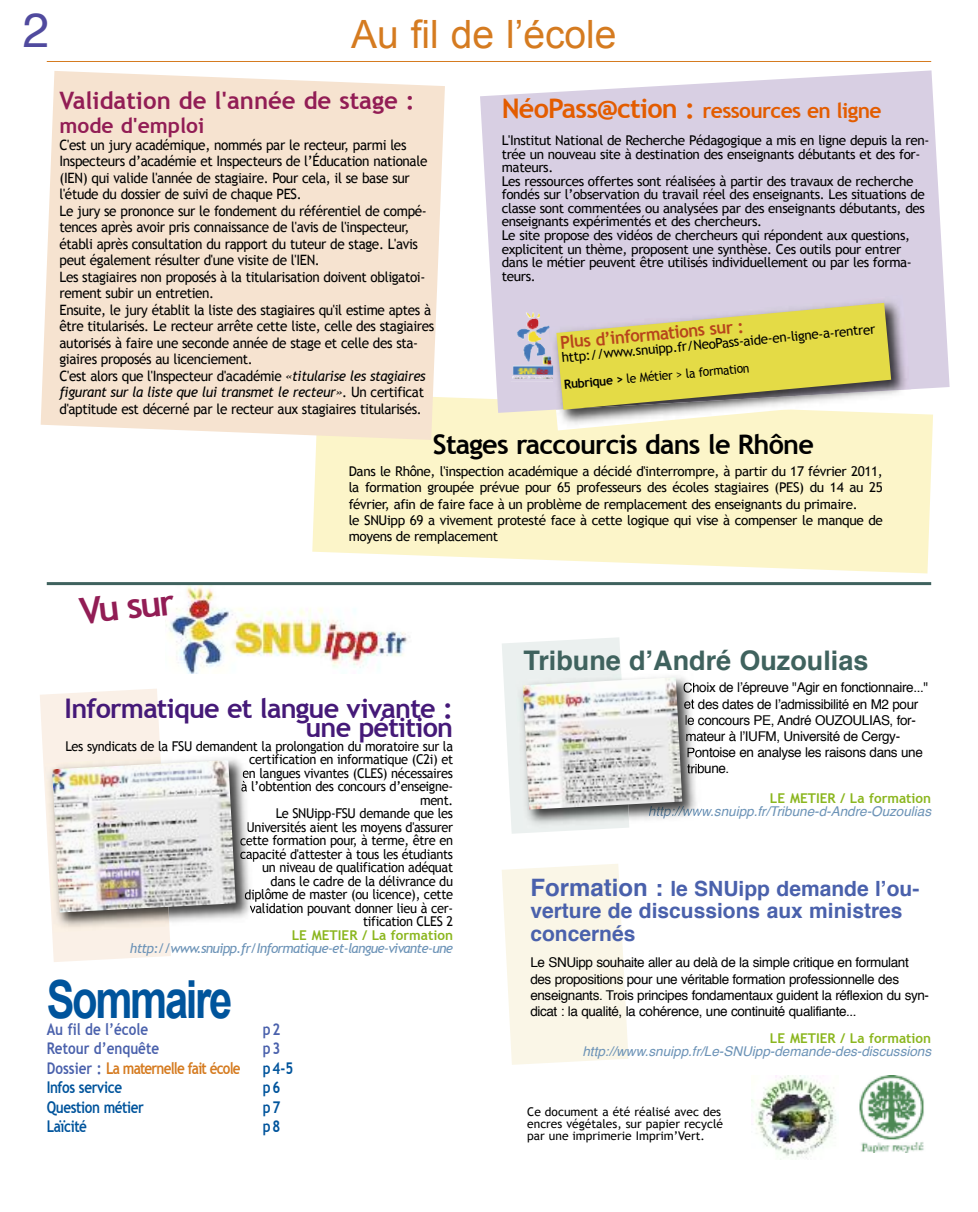
<style>
.page{position:relative;width:978px;height:1212px;background:#fff}
.page>*{position:absolute;margin:0;border:0;box-sizing:border-box;transform-origin:0 0}
.t1{font:700 52.5px "Arial";letter-spacing:-.055em;color:#00549c;scale:.8 1}
.t2{font:48px "Helvetica";color:#504a9e}
.t3{font:39px "Arial";color:#d57b20}
.t4{font:700 36px "Trebuchet MS";color:#921d55}
.t5{font:700 27px/19.5px "Trebuchet MS";letter-spacing:-.03em;color:#451978;text-align:right}
.t6{font:700 27px "Trebuchet MS";letter-spacing:-.03em;color:#000}
.t7{font:700 27px "Helvetica";color:#3f625e}
.t8{font:700 24px "Trebuchet MS";color:#921d55}
.t9{font:700 21px/22.5px "Helvetica";color:#4a61ac}
.t10{font:700 21px "Trebuchet MS";letter-spacing:-.03em;color:#e35c00}
.t11{font:700 21px "Trebuchet MS";color:#921d55}
.t12{font:700 17.85px "Trebuchet MS";color:#b7451c;scale:.95 1}
.t13{font:700 16.2px "Trebuchet MS";letter-spacing:-.03em;color:#00549c;scale:.84 1}
.t14{font:700 16.2px "Trebuchet MS";color:#4a61ac;scale:.84 1}
.t15{font:700 16.2px "Trebuchet MS";letter-spacing:-.06em;color:#d57b20;scale:.84 1}
.t16{font:14.25px/16.5px "Trebuchet MS";letter-spacing:-.025em;color:#000;scale:.95 1}
.t17{font:13.5px/13.5px "Trebuchet MS";letter-spacing:-.025em;color:#000}
.t18{font:13.5px/13.5px "Trebuchet MS";letter-spacing:-.025em;color:#000;text-align:right;scale:.95 1}
.t19{font:13.5px/16.2px "Helvetica";letter-spacing:-.03em;color:#000}
.t20{font:italic 13.5px "Helvetica";color:#6c93b7}
.t21{font:700 13.5px "Trebuchet MS";color:#8bb61e}
.t22{font:italic 13.5px "Trebuchet MS";letter-spacing:-.05em;color:#6c93b7}
.t23{font:12.75px "Trebuchet MS";color:#000;scale:.95 1}
.t24{font:12px/12px "Trebuchet MS";color:#000}
.s1{font-style:italic}
.s2{font-size:27px}
.s3{font-weight:700}
.s4{color:#4a61ac}
.s5{font-size:24px}
</style>
<div class="page">
<svg style="left:502px;top:637px;width:119px;height:197px"></svg>
<svg style="left:312px;top:397px;width:621px;height:176px;background:#fcf5cd"></svg>
<svg style="left:480px;top:70px;width:470px;height:343px;background:#dbd4e5"></svg>
<hr style="left:47px;top:61px;width:884px;height:1px;background:#d57b20">
<img style="left:751px;top:1076px;width:86px;height:82px">
<img style="left:859px;top:1075px;width:65px;height:77px">
<svg style="left:41px;top:71px;width:404px;height:369px;background:#f6e4d3"></svg>
<svg style="left:502px;top:864px;width:126px;height:201px;background:#faf6e9"></svg>
<svg style="left:40px;top:689px;width:131px;height:273px"></svg>
<img style="left:165px;top:585px;width:246px;height:89px">
<img style="left:161px;top:753px;width:89px;height:173px">
<img style="left:45px;top:757px;width:124px;height:175px">
<svg style="left:241px;top:768px;width:8px;height:23px"></svg>
<svg style="left:240px;top:821px;width:12px;height:40px"></svg>
<svg style="left:245px;top:889px;width:11px;height:26px"></svg>
<img style="left:52px;top:760px;width:184px;height:152px">
<img style="left:629px;top:676px;width:72px;height:144px">
<img style="left:515px;top:674px;width:114px;height:155px">
<svg style="left:683px;top:682px;width:13px;height:11px"></svg>
<svg style="left:684px;top:699px;width:13px;height:10px"></svg>
<svg style="left:685px;top:715px;width:12px;height:10px"></svg>
<svg style="left:686px;top:732px;width:13px;height:9px"></svg>
<svg style="left:687px;top:747px;width:13px;height:10px"></svg>
<svg style="left:687px;top:764px;width:13px;height:10px"></svg>
<img style="left:649px;top:806px;width:53px;height:13px">
<img style="left:523px;top:677px;width:159px;height:132px">
<img style="left:517px;top:312px;width:31px;height:30px">
<hr style="left:47px;top:582px;width:884px;height:3px;background:#3f625e">
<img style="left:556px;top:389px;width:356px;height:41px">
<img style="left:549px;top:295px;width:362px;height:115px">
<svg style="left:548px;top:303px;width:343px;height:107px;background:#d8d06c"></svg>
<h2 class="t2" style="left:22px;top:10px;width:28px">2</h2>
<h3 class="t3" style="left:351px;top:13px;width:267px">Au fil de l’école</h3>
<h3 class="t8" style="left:60px;top:87px;width:357px">Validation de l'année de stage :</h3>
<h3 class="t11" style="left:60px;top:113px;width:146px">mode d'emploi</h3>
<p class="t16" style="left:60px;top:136px;width:396px">C'est un jury académique, nommés par le recteur, parmi les Inspecteurs d’académie et Inspecteurs de l’Éducation nationale (IEN) qui valide l'année de stagiaire. Pour cela, il se base sur l'étude du dossier de suivi de chaque PES.<br>Le jury se prononce sur le fondement du référentiel de compé&shy;tences après avoir pris connaissance de l'avis de l'inspecteur, établi après consultation du rapport du tuteur de stage. L'avis peut également résulter d'une visite de l'IEN.<br>Les stagiaires non proposés à la titularisation doivent obligatoi&shy;rement subir un entretien.<br>Ensuite, le jury établit la liste des stagiaires qu'il estime aptes à être titularisés. Le recteur arrête cette liste, celle des stagiaires autorisés à faire une seconde année de stage et celle des sta&shy;giaires proposés au licenciement.<br>C'est alors que l'Inspecteur d'académie <span class="s1">«titularise les stagiaires figurant sur la liste que lui transmet le recteur»</span>. Un certificat d'aptitude est décerné par le recteur aux stagiaires titularisés.</p>
<h3 class="t10" style="left:502px;top:99px;width:381px"><span class="s2">NéoPass@ction :</span> ressources en ligne</h3>
<p class="t17" style="left:502px;top:134px;width:429px">L'Institut National de Recherche Pédagogique a mis en ligne depuis la ren&shy;trée un nouveau site à destination des enseignants débutants et des for&shy;mateurs.<br>Les ressources offertes sont réalisées à partir des travaux de recherche fondés sur l’observation du travail réel des enseignants. Les situations de classe sont commentées ou analysées par des enseignants débutants, des enseignants expérimentés et des chercheurs.<br>Le site propose des vidéos de chercheurs qui répondent aux questions, explicitent un thème, proposent une synthèse. Ces outils pour entrer dans le métier peuvent être utilisés individuellement ou par les forma&shy;teurs.</p>
<h3 class="t12" style="left:559px;top:332px;width:196px;rotate:-5deg">Plus d’informations sur :</h3>
<p class="t17" style="left:561px;top:350px;width:316px;rotate:-5deg">http://www.snuipp.fr/NeoPass-aide-en-ligne-a-rentrer</p>
<p class="t23" style="left:563px;top:377px;width:197px;rotate:-5deg"><span class="s3">Rubrique &gt;</span> le Métier &gt; la formation</p>
<h3 class="t6" style="left:433px;top:428px;width:382px">Stages raccourcis dans le Rhône</h3>
<p class="t17" style="left:349px;top:463px;width:536px;line-height:16.2px">Dans le Rhône, l'inspection académique a décidé d'interrompre, à partir du 17 février 2011, la formation groupée prévue pour 65 professeurs des écoles stagiaires (PES) du 14 au 25 février, afin de faire face à un problème de remplacement des enseignants du primaire.<br>le SNUipp 69 a vivement protesté face à cette logique qui vise à compenser le manque de moyens de remplacement</p>
<h3 class="t4" style="left:78px;top:591px;width:97px;rotate:-6deg">Vu sur</h3>
<h3 class="t5" style="left:65px;top:698px;width:390px">Informatique et langue vivante : une pétition</h3>
<p class="t18" style="left:65px;top:739px;width:410px">Les syndicats de la FSU demandent la prolongation du moratoire sur la certification en informatique (C2i) et<br>en langues vivantes (CLES) nécessaires<br>à l’obtention des concours d’enseigne-<br>ment.<br>Le SNUipp-FSU demande que les<br>Universités aient les moyens d'assurer<br>cette formation pour, à terme, être en<br>capacité d'attester à tous les étudiants<br>un niveau de qualification adéquat<br>dans le cadre de la délivrance du<br>diplôme de master (ou licence), cette<br>validation pouvant donner lieu à cer-<br>tification CLES 2</p>
<p class="t21" style="left:292px;top:927px;width:163px">LE METIER / La formation</p>
<p class="t22" style="left:130px;top:941px;width:325px">http://www.snuipp.fr/Informatique-et-langue-vivante-une</p>
<h1 class="t1" style="left:47px;top:970px;width:233px">Sommaire</h1>
<p class="t14" style="left:47px;top:1019px;width:122px">Au fil de l’école</p>
<p class="t14" style="left:263px;top:1019px;width:23px">p2</p>
<p class="t14" style="left:47px;top:1039px;width:135px">Retour d’enquête</p>
<p class="t14" style="left:263px;top:1039px;width:23px">p3</p>
<p class="t15" style="left:47px;top:1058px;width:232px"><span class="s4">Dossier :</span> La maternelle fait école</p>
<p class="t13" style="left:263px;top:1058px;width:38px">p4-5</p>
<p class="t13" style="left:47px;top:1078px;width:91px">Infos service</p>
<p class="t13" style="left:263px;top:1078px;width:23px">p6</p>
<p class="t13" style="left:47px;top:1097px;width:117px">Question métier</p>
<p class="t13" style="left:263px;top:1097px;width:23px">p7</p>
<p class="t13" style="left:47px;top:1117px;width:50px">Laïcité</p>
<p class="t13" style="left:263px;top:1117px;width:23px">p8</p>
<h3 class="t7" style="left:523px;top:649px;width:346px">Tribune d’André Ouzoulias</h3>
<p class="t19" style="left:683px;top:681px;width:247px">Choix de l’épreuve "Agir en fonctionnaire..." et des dates de l’admissibilité en M2 pour le concours PE, André OUZOULIAS, for&shy;mateur à l’IUFM, Université de Cergy-Pontoise en analyse les raisons dans une tribune.</p>
<p class="t21" style="left:770px;top:790px;width:163px">LE METIER / La formation</p>
<p class="t20" style="left:648px;top:805px;width:285px">http://www.snuipp.fr/Tribune-d-Andre-Ouzoulias</p>
<h3 class="t9" style="left:530px;top:879px;width:391px"><span class="s5">Formation :</span> le SNUipp demande l’ou&shy;verture de discussions aux ministres concernés</h3>
<p class="t19" style="left:530px;top:955px;width:400px">Le SNUipp souhaite aller au delà de la simple critique en formulant des propositions pour une véritable formation professionnelle des enseignants. Trois principes fondamentaux guident la réflexion du syn&shy;dicat : la qualité, la cohérence, une continuité qualifiante...</p>
<p class="t21" style="left:770px;top:1030px;width:163px">LE METIER / La formation</p>
<p class="t20" style="left:582px;top:1045px;width:350px">http://www.snuipp.fr/Le-SNUipp-demande-des-discussions</p>
<p class="t24" style="left:527px;top:1106px;width:197px">Ce document a été réalisé avec des encres végétales, sur papier recyclé par une imprimerie Imprim’Vert.</p>
</div>
